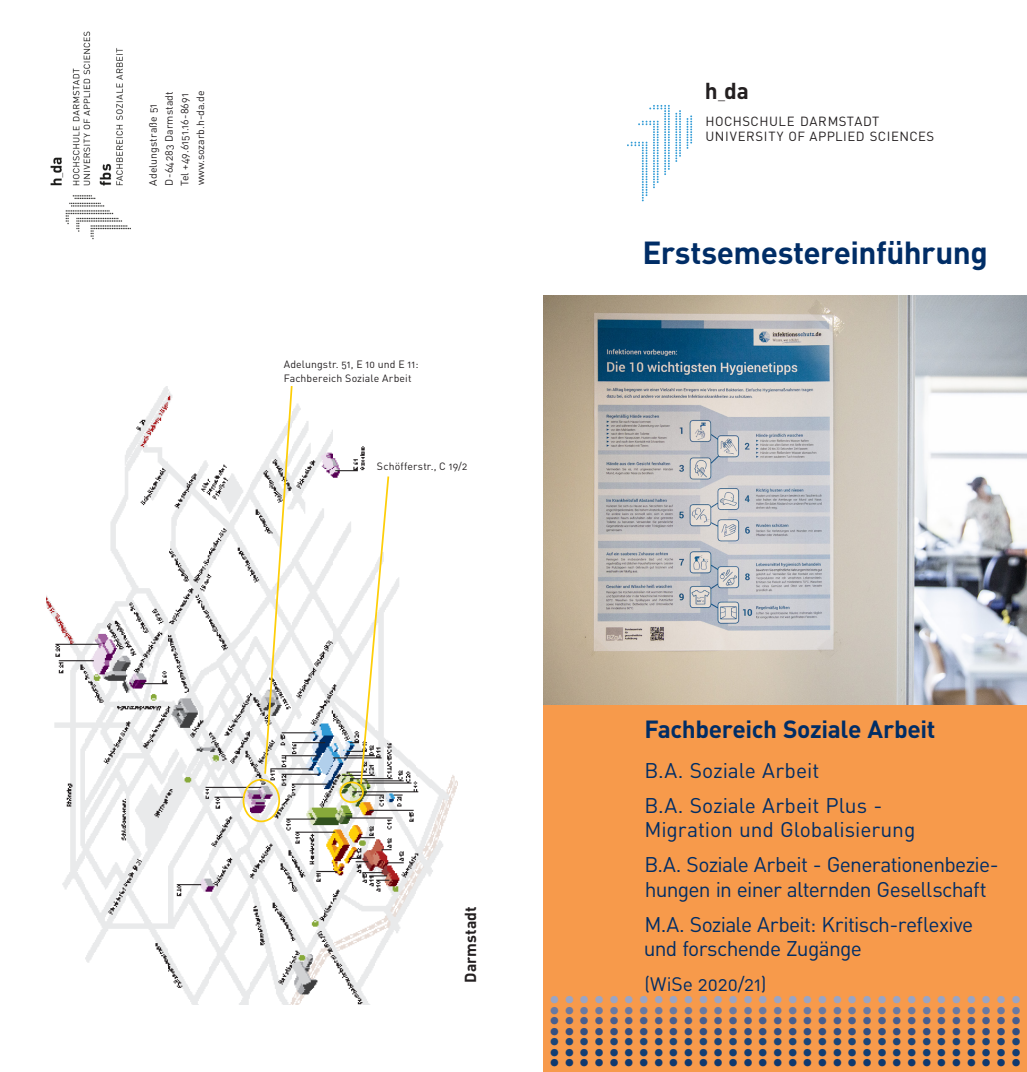
<style>
.page{position:relative;width:1027px;height:1072px;background:#fff}
.page>*{position:absolute;margin:0;border:0;box-sizing:border-box;transform-origin:0 0}
.t1{font:700 31.5px "DINOT";letter-spacing:-.02em;color:#002d66}
.t2{font:700 24.5px "DINOT";letter-spacing:-.015em;color:#002d66}
.t3{font:700 22.75px "DINOT";color:#0f396f}
.t4{font:700 22.75px "DINOT";color:#123e74}
.t5{font:700 22.75px "DINOT";color:#1b4579}
.t6{font:700 22.75px "DINOT";color:#324f82}
.t7{font:700 22.75px "DINOT";color:#475e8f}
.t8{font:700 22.75px "DINOT";color:#6879a3}
.t9{font:700 22.75px "DINOT";color:#9aa5c5}
.t10{font:700 22.75px "DINOT";color:#231f20}
.t11{font:21px/35px "DINOT";letter-spacing:-.03em;color:#002d66}
.t12{font:21px/35px "DINOT";letter-spacing:-.01em;color:#002d66}
.t13{font:21px/35px "DINOT";letter-spacing:-.005em;color:#002d66}
.t14{font:19.25px "DINOT";color:#002d66}
.t15{font:700 15.75px "DINOT";letter-spacing:.005em;color:#231f20}
.t16{font:13.12px/15.8px "DINOT";letter-spacing:.04em;color:#231f20}
.t17{font:10.5px/15.8px "DINOT";letter-spacing:.01em;color:#231f20}
.s1{font-weight:400;font-size:13.12px}
</style>
<div class="page">
<img style="left:46px;top:386px;width:411px;height:618px">
<img style="left:50px;top:31px;width:81px;height:209px">
<div style="left:543px;top:624px;width:483px;height:447px;background:#f79a4b"></div>
<svg style="left:675px;top:110px;width:17px;height:52px"></svg>
<svg style="left:627px;top:105px;width:42px;height:96px"></svg>
<img style="left:543px;top:295px;width:483px;height:409px">
<div style="left:242px;top:778px;width:38px;height:44px;border:2px solid #fece08;border-radius:50%"></div>
<svg style="left:263px;top:386px;width:30px;height:389px"></svg>
<div style="left:339px;top:781px;width:25px;height:22px;border:2px solid #fece08;border-radius:50%"></div>
<svg style="left:359px;top:474px;width:31px;height:312px"></svg>
<p class="t17" style="left:145px;top:186px;width:97px;rotate:-90deg">Adelungstraße 51<br>D-64283 Darmstadt<br>Tel +49.6151.16-8691 www.sozarb.h-da.de</p>
<p class="t17" style="left:284px;top:357px;width:136px;line-height:14px">Adelungstr. 51, E 10 und E 11:<br>Fachbereich Soziale Arbeit</p>
<p class="t17" style="left:377px;top:458px;width:92px">Schöfferstr., C 19/2</p>
<h3 class="t10" style="left:705px;top:76px;width:45px">h<span class="s1">_</span>da</h3>
<p class="t16" style="left:705px;top:112px;width:230px">HOCHSCHULE DARMSTADT<br>UNIVERSITY OF APPLIED SCIENCES</p>
<h1 class="t1" style="left:642px;top:231px;width:347px">Erstsemestereinführung</h1>
<h3 class="t15" style="left:459px;top:982px;width:78px;rotate:-90deg">Darmstadt</h3>
<h2 class="t2" style="left:644px;top:712px;width:292px">Fachbereich Soziale Arbeit</h2>
<h3 class="t13" style="left:644px;top:752px;width:239px">B.A. Soziale Arbeit<br>B.A. Soziale Arbeit Plus -</h3>
<h3 class="t12" style="left:644px;top:811px;width:356px">Migration und Globalisierung<br>B.A. Soziale Arbeit - Generationenbezie-</h3>
<h3 class="t11" style="left:644px;top:871px;width:344px">hungen in einer alternden Gesellschaft<br>M.A. Soziale Arbeit: Kritisch-reflexive</h3>
<h3 class="t11" style="left:643px;top:930px;width:220px">und forschende Zugänge</h3>
<h3 class="t14" style="left:644px;top:971px;width:124px">(WiSe 2020/21)</h3>
<h3 class="t9" style="left:1021px;top:1016px;width:474px;rotate:-180deg">••••••••••••••••••••••••••••••••</h3>
<h3 class="t8" style="left:1021px;top:1026px;width:474px;rotate:-180deg">••••••••••••••••••••••••••••••••</h3>
<h3 class="t7" style="left:1021px;top:1037px;width:474px;rotate:-180deg">••••••••••••••••••••••••••••••••</h3>
<h3 class="t6" style="left:1021px;top:1047px;width:474px;rotate:-180deg">••••••••••••••••••••••••••••••••</h3>
<h3 class="t5" style="left:1021px;top:1058px;width:474px;rotate:-180deg">••••••••••••••••••••••••••••••••</h3>
<h3 class="t4" style="left:1021px;top:1068px;width:474px;rotate:-180deg">••••••••••••••••••••••••••••••••</h3>
<h3 class="t3" style="left:1021px;top:1079px;width:474px;rotate:-180deg">••••••••••••••••••••••••••••••••</h3>
</div>
